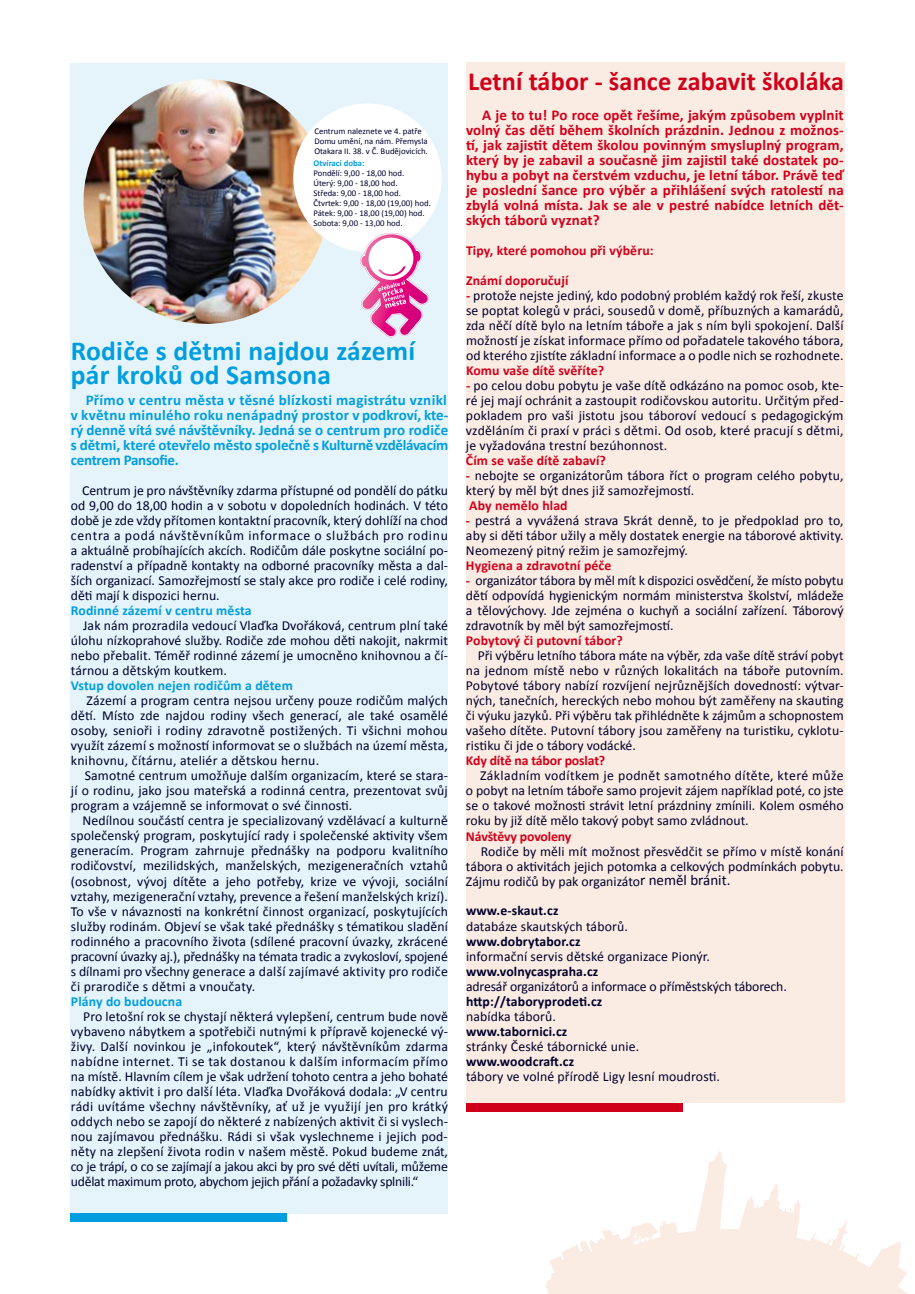
<style>
.page{position:relative;width:915px;height:1294px;background:#fff}
.page>*{position:absolute;margin:0;border:0;box-sizing:border-box;transform-origin:0 0}
.t1{font:700 27.5px/23.8px "Calibri";letter-spacing:.01em;color:#009ede}
.t2{font:700 26.25px "Calibri";letter-spacing:.005em;color:#d1001a}
.t3{font:700 15px/15px "Calibri";letter-spacing:.01em;color:#d1001a;text-align:justify}
.t4{font:700 15px/15px "Calibri";letter-spacing:-.02em;color:#009ede;text-align:justify}
.t5{font:13.75px/15px "Calibri";letter-spacing:.005em;color:#00002c;text-align:justify}
.t6{font:700 13.75px/30px "Calibri";letter-spacing:.01em;color:#d1001a}
.t7{font:700 13.75px "Calibri";letter-spacing:.01em;color:#00002c}
.t8{font:700 13.75px "Calibri";letter-spacing:.01em;color:#009ede}
.t9{font:700 13.75px "Calibri";letter-spacing:-.01em;color:#d1001a}
.t10{font:700 13.75px "Calibri";letter-spacing:-.015em;color:#d1001a}
.t11{font:8.75px/10px "Calibri";color:#00002c}
.t12{font:700 8.75px "Calibri";color:#009ede}
.s1{font-weight:700;color:#d1001a}
.s2{font-size:15px}
</style>
<div class="page">
<div style="left:71px;top:63px;width:377px;height:1150px;background:#e4f4fa"></div>
<img style="left:70px;top:79px;width:253px;height:251px">
<div style="left:293px;top:103px;width:148px;height:149px;background:#fff;border-radius:50%"></div>
<div style="left:466px;top:62px;width:378px;height:1040px;background:#faece3"></div>
<div style="left:71px;top:1213px;width:216px;height:8px;background:#009ede"></div>
<div style="left:466px;top:1102px;width:216px;height:9px;background:#d1001a"></div>
<svg style="left:360px;top:232px;width:69px;height:106px"></svg>
<svg style="left:545px;top:1151px;width:362px;height:142px"></svg>
<p class="t11" style="left:314px;top:126px;width:115px">Centrum naleznete ve 4. patře<br>Domu umění, na nám. Přemysla<br>Otakara II. 38. v Č. Budějovicích.</p>
<p class="t12" style="left:313px;top:157px;width:53px">Otvírací doba:</p>
<p class="t11" style="left:313px;top:168px;width:119px">Pondělí: 9,00 - 18,00 hod.<br>Úterý: 9,00 - 18,00 hod.<br>Středa: 9,00 - 18,00 hod.<br>Čtvrtek: 9,00 - 18,00 (19,00) hod.<br>Pátek: 9,00 - 18,00 (19,00) hod.<br>Sobota: 9,00 - 13,00 hod.</p>
<h1 class="t1" style="left:71px;top:339px;width:346px">Rodiče s dětmi najdou zázemí pár kroků od Samsona</h1>
<p class="t4" style="left:71px;top:393px;width:379px;text-indent:15px">Přímo v centru města v těsné blízkosti magistrátu vznikl v květnu minulého roku nenápadný prostor v podkroví, kte&shy;rý denně vítá své návštěvníky. Jedná se o centrum pro rodiče s dětmi, které otevřelo město společně s Kulturně vzdělávacím centrem Pansofie.</p>
<p class="t5" style="left:71px;top:483px;width:378px;text-indent:11px">Centrum je pro návštěvníky zdarma přístupné od pondělí do pátku od 9,00 do 18,00 hodin a v sobotu v dopoledních hodinách. V této době je zde vždy přítomen kontaktní pracovník, který dohlíží na chod centra a podá návštěvníkům informace o službách pro rodinu a aktuálně probíhajících akcích. Rodičům dále poskytne sociální po&shy;radenství a případně kontakty na odborné pracovníky města a dal&shy;ších organizací. Samozřejmostí se staly akce pro rodiče i celé rodiny, děti mají k dispozici hernu.</p>
<p class="t8" style="left:71px;top:602px;width:182px">Rodinné zázemí v centru města</p>
<p class="t5" style="left:71px;top:618px;width:378px;text-indent:12px">Jak nám prozradila vedoucí Vlaďka Dvořáková, centrum plní také úlohu nízkoprahové služby. Rodiče zde mohou děti nakojit, nakrmit nebo přebalit. Téměř rodinné zázemí je umocněno knihovnou a čí&shy;tárnou a dětským koutkem.</p>
<p class="t8" style="left:71px;top:677px;width:223px">Vstup dovolen nejen rodičům a dětem</p>
<p class="t5" style="left:71px;top:693px;width:378px;text-indent:16px">Zázemí a program centra nejsou určeny pouze rodičům malých dětí. Místo zde najdou rodiny všech generací, ale také osamělé osoby, senioři i rodiny zdravotně postižených. Ti všichni mohou využít zázemí s možností informovat se o službách na území města, knihovnu, čítárnu, ateliér a dětskou hernu.</p>
<p class="t5" style="left:71px;top:768px;width:378px;text-indent:14px">Samotné centrum umožňuje dalším organizacím, které se stara&shy;jí o rodinu, jako jsou mateřská a rodinná centra, prezentovat svůj program a vzájemně se informovat o své činnosti.</p>
<p class="t5" style="left:71px;top:813px;width:378px;text-indent:12px">Nedílnou součástí centra je specializovaný vzdělávací a kulturně společenský program, poskytující rady i společenské aktivity všem generacím. Program zahrnuje přednášky na podporu kvalitního rodičovství, mezilidských, manželských, mezigeneračních vztahů (osobnost, vývoj dítěte a jeho potřeby, krize ve vývoji, sociální vztahy, mezigenerační vztahy, prevence a řešení manželských krizí).<br>To vše v návaznosti na konkrétní činnost organizací, poskytujících služby rodinám. Objeví se však také přednášky s tématikou sladění rodinného a pracovního života (sdílené pracovní úvazky, zkrácené pracovní úvazky aj.), přednášky na témata tradic a zvykosloví, spojené s dílnami pro všechny generace a další zajímavé aktivity pro rodiče či prarodiče s dětmi a vnoučaty.</p>
<p class="t8" style="left:71px;top:992px;width:113px">Plány do budoucna</p>
<p class="t5" style="left:71px;top:1008px;width:378px;text-indent:12px">Pro letošní rok se chystají některá vylepšení, centrum bude nově vybaveno nábytkem a spotřebiči nutnými k přípravě kojenecké vý&shy;živy. Další novinkou je „infokoutek“, který návštěvníkům zdarma nabídne internet. Ti se tak dostanou k dalším informacím přímo na místě. Hlavním cílem je však udržení tohoto centra a jeho bohaté nabídky aktivit i pro další léta. Vlaďka Dvořáková dodala: „V centru rádi uvítáme všechny návštěvníky, ať už je využijí jen pro krátký oddych nebo se zapojí do některé z nabízených aktivit či si vyslech&shy;nou zajímavou přednášku. Rádi si však vyslechneme i jejich pod&shy;něty na zlepšení života rodin v našem městě. Pokud budeme znát, co je trápí, o co se zajímají a jakou akci by pro své děti uvítali, můžeme udělat maximum proto, abychom jejich přání a požadavky splnili.“</p>
<h2 class="t2" style="left:468px;top:65px;width:377px">Letní tábor - šance zabavit školáka</h2>
<p class="t3" style="left:466px;top:108px;width:379px;text-indent:16px">A je to tu! Po roce opět řešíme, jakým způsobem vyplnit volný čas dětí během školních prázdnin. Jednou z možnos&shy;tí, jak zajistit dětem školou povinným smysluplný program, který by je zabavil a současně jim zajistil také dostatek po&shy;hybu a pobyt na čerstvém vzduchu, je letní tábor. Právě teď je poslední šance pro výběr a přihlášení svých ratolestí na zbylá volná místa. Jak se ale v pestré nabídce letních dět&shy;ských táborů vyznat?</p>
<p class="t6" style="left:466px;top:235px;width:189px">Tipy, které pomohou při výběru:<br>Známí doporučují</p>
<p class="t5" style="left:466px;top:288px;width:379px"><span class="s1">-</span> protože nejste jediný, kdo podobný problém každý rok řeší, zkuste se poptat kolegů v práci, sousedů v domě, příbuzných a kamarádů, zda něčí dítě bylo na letním táboře a jak s ním byli spokojení. Další možností je získat informace přímo od pořadatele takového tábora, od kterého zjistíte základní informace a o podle nich se rozhodnete.</p>
<p class="t6" style="left:466px;top:355px;width:140px">Komu vaše dítě svěříte?</p>
<p class="t5" style="left:466px;top:378px;width:379px"><span class="s1">-</span> po celou dobu pobytu je vaše dítě odkázáno na pomoc osob, kte&shy;ré jej mají ochránit a zastoupit rodičovskou autoritu. Určitým před&shy;pokladem pro vaši jistotu jsou táboroví vedoucí s pedagogickým vzděláním či praxí v práci s dětmi. Od osob, které pracují s dětmi, je vyžadována trestní bezúhonnost.</p>
<p class="t6" style="left:466px;top:445px;width:141px">Čím se vaše dítě zabaví?</p>
<p class="t5" style="left:466px;top:468px;width:379px"><span class="s1">-</span> nebojte se organizátorům tábora říct o program celého pobytu, který by měl být dnes již samozřejmostí.</p>
<p class="t6" style="left:469px;top:490px;width:100px">Aby nemělo hlad</p>
<p class="t5" style="left:466px;top:513px;width:379px"><span class="s1">-</span> pestrá a vyvážená strava 5krát denně, to je předpoklad pro to, aby si děti tábor užily a měly dostatek energie na táborové aktivity.<br>Neomezený pitný režim je samozřejmý.</p>
<p class="t6" style="left:466px;top:550px;width:147px">Hygiena a zdravotní péče</p>
<p class="t5" style="left:466px;top:573px;width:379px"><span class="s1">-</span> organizátor tábora by měl mít k dispozici osvědčení, že místo pobytu dětí odpovídá hygienickým normám ministerstva školství, mládeže a tělovýchovy. Jde zejména o kuchyň a sociální zařízení. Táborový zdravotník by měl být samozřejmostí.</p>
<p class="t6" style="left:466px;top:625px;width:158px">Pobytový či putovní tábor?</p>
<p class="t5" style="left:466px;top:648px;width:379px;text-indent:12px">Při výběru letního tábora máte na výběr, zda vaše dítě stráví pobyt na jednom místě nebo v různých lokalitách na táboře putovním.<br>Pobytové tábory nabízí rozvíjení nejrůznějších dovedností: výtvar&shy;ných, tanečních, hereckých nebo mohou být zaměřeny na skauting či výuku jazyků. Při výběru tak přihlédněte k zájmům a schopnostem vašeho dítěte. Putovní tábory jsou zaměřeny na turistiku, cyklotu&shy;ristiku či jde o tábory vodácké.</p>
<p class="t9" style="left:466px;top:752px;width:141px">Kdy dítě na tábor poslat?</p>
<p class="t5" style="left:466px;top:768px;width:379px;text-indent:14px">Základním vodítkem je podnět samotného dítěte, které může o pobyt na letním táboře samo projevit zájem například poté, co jste se o takové možnosti strávit letní prázdniny zmínili. Kolem osmého roku by již dítě mělo takový pobyt samo zvládnout.</p>
<p class="t10" style="left:466px;top:827px;width:107px">Návštěvy povoleny</p>
<p class="t5" style="left:466px;top:843px;width:379px;text-indent:15px">Rodiče by měli mít možnost přesvědčit se přímo v místě konání tábora o aktivitách jejich potomka a celkových podmínkách pobytu.<br>Zájmu rodičů by pak organizáto<span class="s2">r neměl bránit.</span></p>
<p class="t7" style="left:466px;top:902px;width:94px">www.e-skaut.cz</p>
<p class="t5" style="left:466px;top:918px;width:163px">databáze skautských táborů.</p>
<p class="t7" style="left:466px;top:932px;width:116px">www.dobrytabor.cz</p>
<p class="t5" style="left:466px;top:948px;width:245px">informační servis dětské organizace Pionýr.</p>
<p class="t7" style="left:466px;top:962px;width:134px">www.volnycaspraha.cz</p>
<p class="t5" style="left:466px;top:978px;width:322px">adresář organizátorů a informace o příměstských táborech.</p>
<p class="t7" style="left:466px;top:992px;width:138px">http://taboryprodeti.cz</p>
<p class="t5" style="left:466px;top:1008px;width:91px">nabídka táborů.</p>
<p class="t7" style="left:466px;top:1022px;width:103px">www.tabornici.cz</p>
<p class="t5" style="left:466px;top:1038px;width:175px">stránky České tábornické unie.</p>
<p class="t7" style="left:466px;top:1052px;width:110px">www.woodcraft.cz</p>
<p class="t5" style="left:466px;top:1068px;width:255px">tábory ve volné přírodě Ligy lesní moudrosti.</p>
</div>
